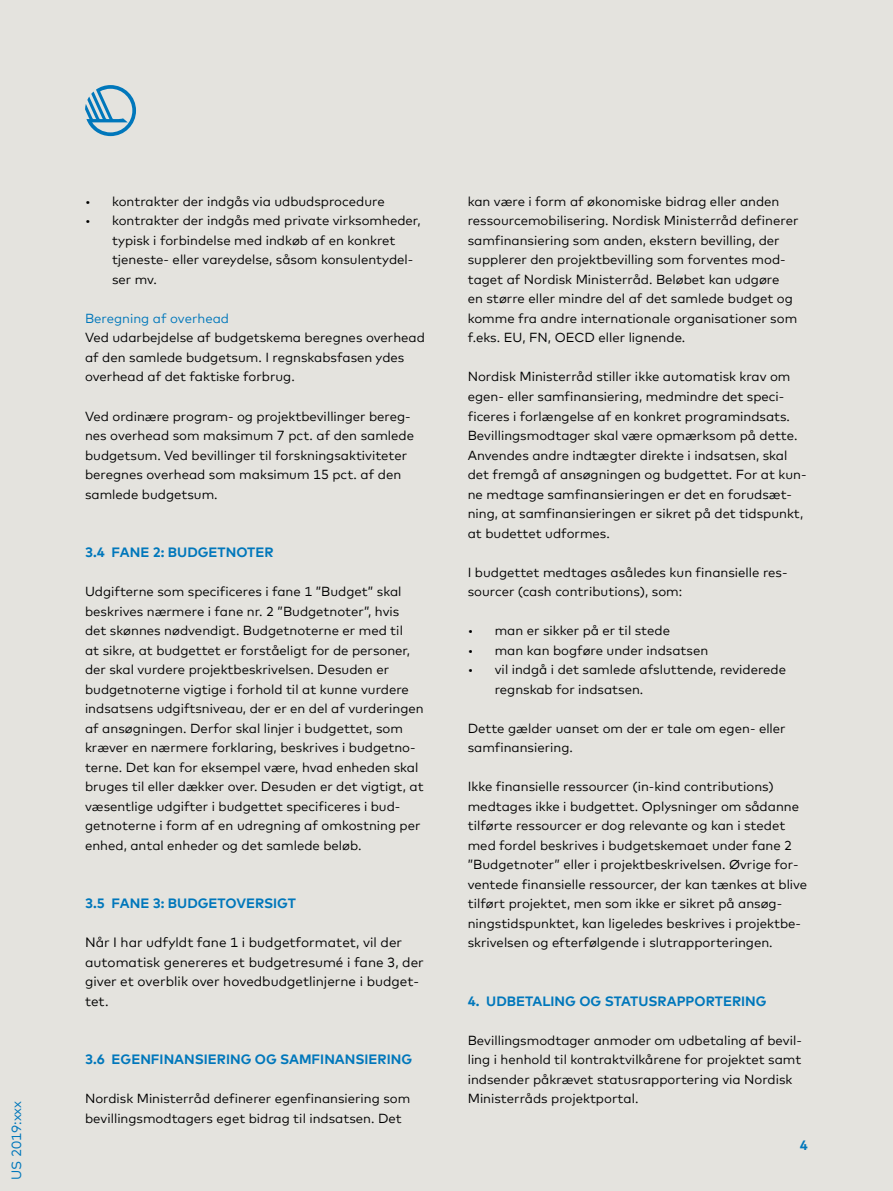
<style>
.page{position:relative;width:893px;height:1191px;background:#e4e3de}
.page>*{position:absolute;margin:0;border:0;box-sizing:border-box;transform-origin:0 0}
.t1{font:13.5px/19.5px "Mark Offc Pro";color:#000}
.t2{font:700 13.5px "Mark Offc Pro";color:#07b}
.t3{font:13.5px "Mark Offc Pro";color:#07b}
.t4{font:13.2px/19.5px "Mark Offc Pro";color:#000}
.t5{font:13.2px "Mark Offc Pro";color:#07b}
</style>
<div class="page">
<svg style="left:85px;top:85px;width:51px;height:51px"></svg>
<p class="t3" style="left:6px;top:1180px;width:81px;rotate:-90deg">US 2019:xxx</p>
<p class="t4" style="left:85px;top:190px;width:301px">• kontrakter der indgås via udbudsprocedure</p>
<p class="t4" style="left:112px;top:210px;width:310px;text-indent:-27px">• kontrakter der indgås med private virksomheder, typisk i forbindelse med indkøb af en konkret tjeneste- eller vareydelse, såsom konsulentydel&shy;ser mv.</p>
<p class="t5" style="left:85px;top:308px;width:146px">Beregning af overhead</p>
<p class="t4" style="left:85px;top:327px;width:341px">Ved udarbejdelse af budgetskema beregnes overhead af den samlede budgetsum. I regnskabsfasen ydes overhead af det faktiske forbrug.</p>
<p class="t4" style="left:85px;top:405px;width:331px">Ved ordinære program- og projektbevillinger bereg&shy;nes overhead som maksimum 7 pct. af den samlede budgetsum. Ved bevillinger til forskningsaktiviteter beregnes overhead som maksimum 15 pct. af den samlede budgetsum.</p>
<p class="t2" style="left:85px;top:542px;width:190px">3.4 FANE 2: BUDGETNOTER</p>
<p class="t4" style="left:85px;top:580px;width:340px">Udgifterne som specificeres i fane 1 ”Budget” skal beskrives nærmere i fane nr. 2 ”Budgetnoter”, hvis det skønnes nødvendigt. Budgetnoterne er med til<br>at sikre, at budgettet er forståeligt for de personer, der skal vurdere projektbeskrivelsen. Desuden er budgetnoterne vigtige i forhold til at kunne vurdere indsatsens udgiftsniveau, der er en del af vurderingen af ansøgningen. Derfor skal linjer i budgettet, som kræver en nærmere forklaring, beskrives i budgetno&shy;terne. Det kan for eksempel være, hvad enheden skal bruges til eller dækker over. Desuden er det vigtigt, at væsentlige udgifter i budgettet specificeres i bud&shy;getnoterne i form af en udregning af omkostning per enhed, antal enheder og det samlede beløb.</p>
<p class="t2" style="left:85px;top:893px;width:212px">3.5 FANE 3: BUDGETOVERSIGT</p>
<p class="t1" style="left:85px;top:931px;width:340px">Når I har udfyldt fane 1 i budgetformatet, vil der automatisk genereres et budgetresumé i fane 3, der giver et overblik over hovedbudgetlinjerne i budget&shy;tet.</p>
<p class="t2" style="left:85px;top:1049px;width:329px">3.6 EGENFINANSIERING OG SAMFINANSIERING</p>
<p class="t4" style="left:85px;top:1087px;width:327px">Nordisk Ministerråd definerer egenfinansiering som bevillingsmodtagers eget bidrag til indsatsen. Det</p>
<p class="t4" style="left:468px;top:190px;width:332px">kan være i form af økonomiske bidrag eller anden ressourcemobilisering. Nordisk Ministerråd definerer samfinansiering som anden, ekstern bevilling, der supplerer den projektbevilling som forventes mod&shy;taget af Nordisk Ministerråd. Beløbet kan udgøre<br>en større eller mindre del af det samlede budget og komme fra andre internationale organisationer som f.eks. EU, FN, OECD eller lignende.</p>
<p class="t4" style="left:468px;top:366px;width:340px">Nordisk Ministerråd stiller ikke automatisk krav om egen- eller samfinansiering, medmindre det speci&shy;ficeres i forlængelse af en konkret programindsats.<br>Bevillingsmodtager skal være opmærksom på dette.<br>Anvendes andre indtægter direkte i indsatsen, skal det fremgå af ansøgningen og budgettet. For at kun&shy;ne medtage samfinansieringen er det en forudsæt&shy;ning, at samfinansieringen er sikret på det tidspunkt, at budettet udformes.</p>
<p class="t4" style="left:468px;top:561px;width:321px">I budgettet medtages asåledes kun finansielle res&shy;sourcer (cash contributions), som:</p>
<p class="t4" style="left:468px;top:619px;width:204px">• man er sikker på er til stede</p>
<p class="t4" style="left:468px;top:639px;width:242px">• man kan bogføre under indsatsen</p>
<p class="t4" style="left:495px;top:658px;width:293px;text-indent:-27px">• vil indgå i det samlede afsluttende, reviderede regnskab for indsatsen.</p>
<p class="t4" style="left:468px;top:717px;width:319px">Dette gælder uanset om der er tale om egen- eller samfinansiering.</p>
<p class="t4" style="left:468px;top:775px;width:341px">Ikke finansielle ressourcer (in-kind contributions) medtages ikke i budgettet. Oplysninger om sådanne tilførte ressourcer er dog relevante og kan i stedet med fordel beskrives i budgetskemaet under fane 2 ”Budgetnoter” eller i projektbeskrivelsen. Øvrige for&shy;ventede finansielle ressourcer, der kan tænkes at blive tilført projektet, men som ikke er sikret på ansøg&shy;ningstidspunktet, kan ligeledes beskrives i projektbe&shy;skrivelsen og efterfølgende i slutrapporteringen.</p>
<p class="t2" style="left:468px;top:990px;width:300px">4. UDBETALING OG STATUSRAPPORTERING</p>
<p class="t4" style="left:468px;top:1029px;width:336px">Bevillingsmodtager anmoder om udbetaling af bevil&shy;ling i henhold til kontraktvilkårene for projektet samt indsender påkrævet statusrapportering via Nordisk Ministerråds projektportal.</p>
<p class="t2" style="left:800px;top:1134px;width:10px">4</p>
</div>
